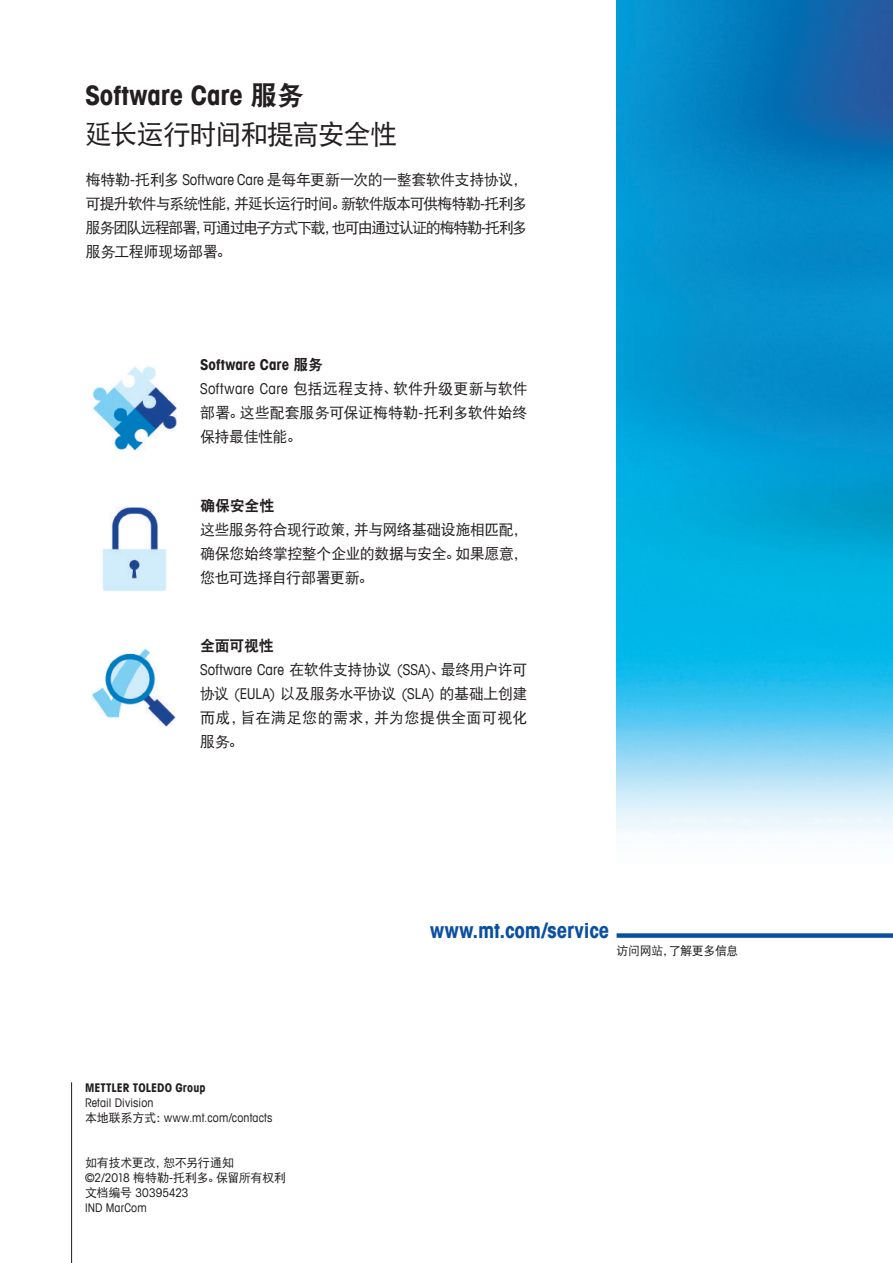
<style>
.page{position:relative;width:893px;height:1263px;background:#fff}
.page>*{position:absolute;margin:0;border:0;box-sizing:border-box;transform-origin:0 0}
.t1{font:700 condensed 27px "Avant Garde Com";letter-spacing:-.005em;color:#231f20}
.t2{font:27px "DFP Hei W5";letter-spacing:-.035em;color:#231f20}
.t3{font:700 condensed 21px "Avant Garde Com";color:#0a4fa2}
.t4{font:15px/24px "DFP Hei W5";letter-spacing:-.03em;color:#231f20;text-align:justify}
.t5{font:condensed 15px "Avant Garde Com";letter-spacing:.01em;color:#231f20}
.t6{font:700 condensed 15px "Avant Garde Com";letter-spacing:.005em;color:#231f20}
.t7{font:15px "DFP Hei W9";letter-spacing:-.02em;color:#231f20}
.t8{font:condensed 12px/15px "Avant Garde Com";letter-spacing:.01em;color:#231f20}
.t9{font:12px/15px "DFP Hei W5";letter-spacing:-.03em;color:#231f20}
.t10{font:700 condensed 12px "Avant Garde Com";letter-spacing:.005em;color:#231f20}
.s1{font-family:"DFP Hei W9";font-weight:400;font-stretch:normal}
.s2{font-family:"Avant Garde Com";font-stretch:condensed}
.s3{font-family:"DFP Hei W5";font-stretch:normal}
</style>
<div class="page">
<hr style="left:71px;top:1082px;width:1px;height:181px;background:#231f20">
<div style="left:617px;top:933px;width:276px;height:5px;background:#0a4fa2"></div>
<img style="left:617px;top:0;width:276px;height:834px">
<img style="left:93px;top:366px;width:84px;height:85px">
<img style="left:102px;top:506px;width:65px;height:85px">
<img style="left:91px;top:648px;width:85px;height:79px">
<h1 class="t1" style="left:85px;top:78px;width:220px">Software Care <span class="s1">服务</span></h1>
<h1 class="t2" style="left:85px;top:119px;width:314px">延长运行时间和提高安全性</h1>
<p class="t4" style="left:86px;top:168px;width:443px">梅特勒<span class="s2">-</span>托利多 <span class="s2">Software Care</span> 是每年更新一次的一整套软件支持协议，可提升软件与系统性能，并延长运行时间。新软件版本可供梅特勒<span class="s2">-</span>托利多服务团队远程部署，可通过电子方式下载，也可由通过认证的梅特勒<span class="s2">-</span>托利多服务工程师现场部署。</p>
<p class="t6" style="left:200px;top:355px;width:125px">Software Care <span class="s1">服务</span></p>
<p class="t4" style="left:200px;top:377px;width:329px"><span class="s2">Software Care</span> 包括远程支持、软件升级更新与软件部署。这些配套服务可保证梅特勒<span class="s2">-</span>托利多软件始终保持最佳性能。</p>
<p class="t7" style="left:200px;top:498px;width:76px">确保安全性</p>
<p class="t4" style="left:200px;top:517px;width:329px">这些服务符合现行政策，并与网络基础设施相匹配，确保您始终掌控整个企业的数据与安全。如果愿意，您也可选择自行部署更新。</p>
<p class="t7" style="left:200px;top:638px;width:75px">全面可视性</p>
<p class="t5" style="left:200px;top:661px;width:329px">Software Care <span class="s3">在软件支持协议</span> (SSA)<span class="s3">、最终用户许可</span></p>
<p class="t4" style="left:200px;top:682px;width:329px">协议 <span class="s2">(EULA)</span> 以及服务水平协议 <span class="s2">(SLA)</span> 的基础上创建而成，旨在满足您的需求，并为您提供全面可视化服务。</p>
<p class="t10" style="left:85px;top:1080px;width:122px">METTLER TOLEDO Group</p>
<p class="t8" style="left:85px;top:1095px;width:189px">Retail Division<br><span class="s3">本地联系方式：</span>www.mt.com/contacts</p>
<p class="t9" style="left:85px;top:1155px;width:202px">如有技术更改，恕不另行通知<br><span class="s2">©2/2018</span> 梅特勒<span class="s2">-</span>托利多。保留所有权利</p>
<p class="t8" style="left:85px;top:1185px;width:105px"><span class="s3">文档编号</span> 30395423<br>IND MarCom</p>
<h2 class="t3" style="left:430px;top:917px;width:181px">www.mt.com/service</h2>
<p class="t9" style="left:617px;top:943px;width:123px">访问网站，了解更多信息</p>
</div>
